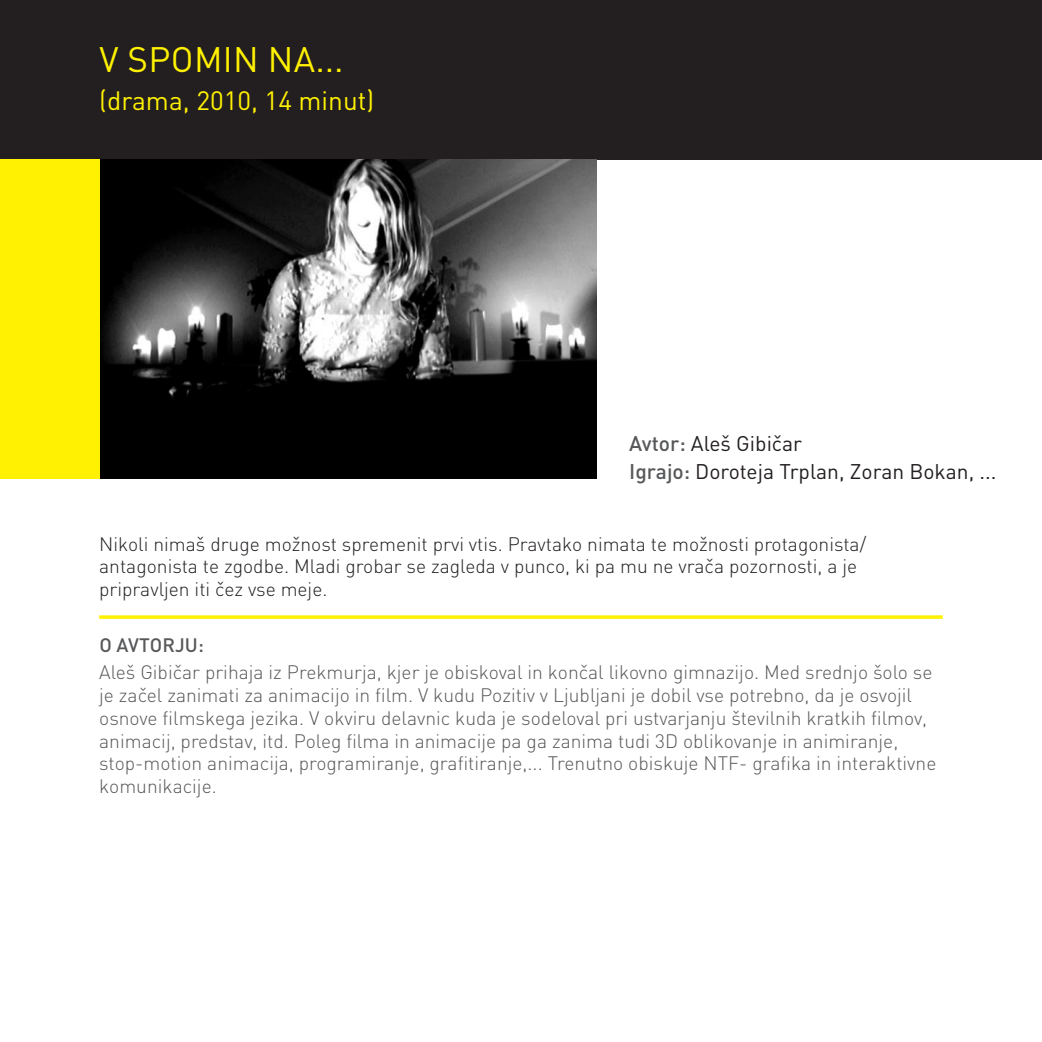
<style>
.page{position:relative;width:1042px;height:1042px;background:#fff}
.page>*{position:absolute;margin:0;border:0;box-sizing:border-box;transform-origin:0 0}
.t1{font:35px "DIN Pro";color:#fff101}
.t2{font:26.25px "DIN Pro";color:#fff101}
.t3{font:21px/28px "DIN Pro";color:#231f20}
.t4{font:300 19.25px/22.8px "DIN Pro";color:#57585a}
.t5{font:300 19.25px/22.8px "DIN Pro";color:#231f20}
.t6{font:500 19.25px "DIN Pro";color:#57585a}
.s1{font-weight:500;color:#57585a}
</style>
<div class="page">
<div style="left:0;top:0;width:1042px;height:159px;background:#231f20"></div>
<img style="left:99px;top:159px;width:497px;height:320px">
<svg style="left:99px;top:615px;width:844px;height:4px;background:#fff21f"></svg>
<div style="left:0;top:159px;width:99px;height:320px;background:#fff101"></div>
<h1 class="t1" style="left:99px;top:35px;width:93px">V SPOMIN</h1>
<h1 class="t1" style="left:268px;top:35px;width:77px">NA...</h1>
<h2 class="t2" style="left:99px;top:83px;width:277px">(drama, 2010, 14 minut)</h2>
<p class="t3" style="left:629px;top:428px;width:369px"><span class="s1">Avtor:</span> Aleš Gibičar<br><span class="s1">Igrajo:</span> Doroteja Trplan, Zoran Bokan, ...</p>
<p class="t5" style="left:99px;top:531px;width:768px">N ikoli nimaš druge možnost spremenit prvi vtis. Pravtako nimata te možnosti protagonista/ antagonista te zgodbe. M ladi grobar se zagleda v punco, ki pa mu ne vrača pozornosti, a je pripravljen iti čez vse meje.</p>
<p class="t6" style="left:99px;top:631px;width:106px">O AVTORju :</p>
<p class="t4" style="left:99px;top:660px;width:835px">Aleš Gibičar prihaja iz Prekmurja, kjer je obiskoval in končal likovno gimnazijo. M ed srednjo šolo se je začel zanimati za animacijo in film. V kudu Pozitiv v Ljubljani je dobil vse potrebno, da je osvojil osnove filmskega jezika. V okviru delavnic kuda je sodeloval pri ustvarjanju številnih kratkih filmov, animacij, predstav, itd. Poleg filma in animacije pa ga zanima tudi 3D oblikovanje in animiranje, stop-motion animacija, programiranje, grafitiranje,... Trenutno obiskuje NTF</p>
<p class="t4" style="left:739px;top:751px;width:199px">- grafika in interaktivne</p>
<p class="t4" style="left:99px;top:774px;width:119px">komunikacije.</p>
</div>
